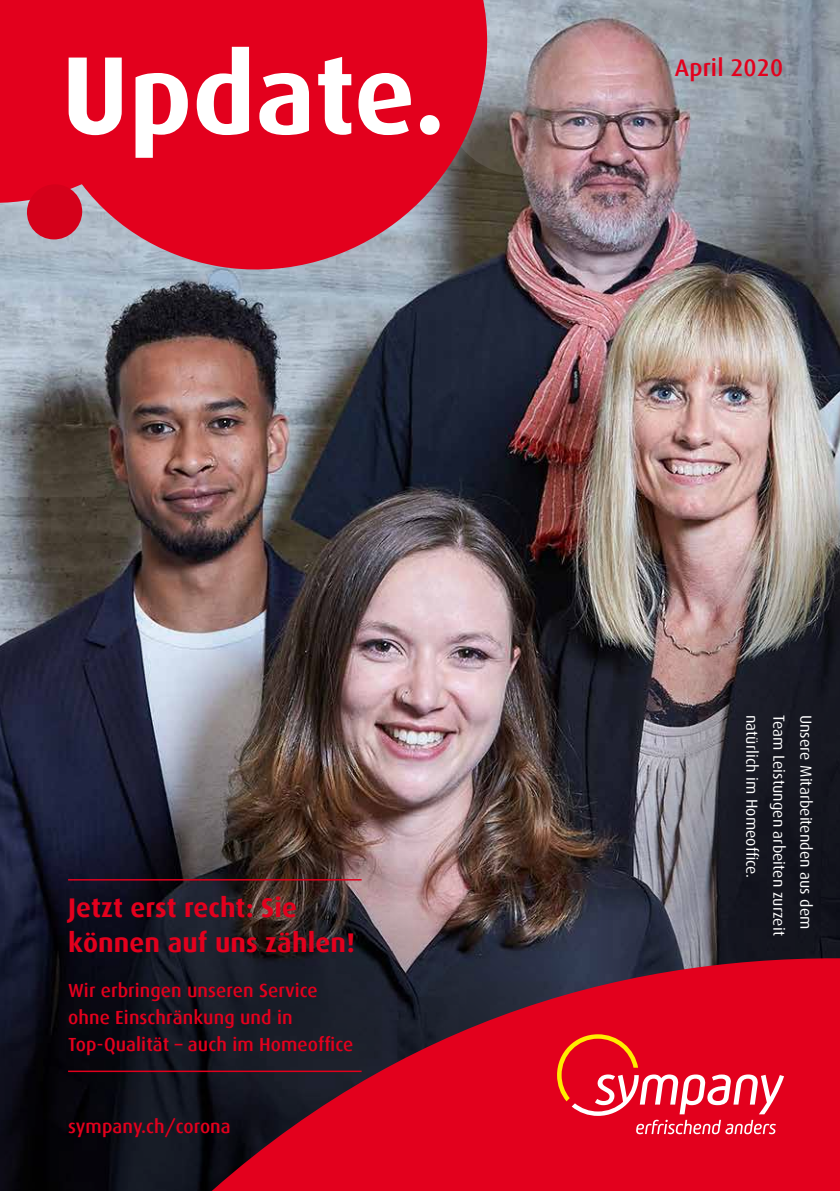
<style>
.page{position:relative;width:840px;height:1191px;background:#fff}
.page>*{position:absolute;margin:0;border:0;box-sizing:border-box;transform-origin:0 0}
.t1{font:700 111px "Dax";color:#fff}
.t2{font:700 27px/35px "Dax";letter-spacing:.005em;color:#e3001d}
.t3{font:500 24px "Dax";letter-spacing:.005em;color:#e3001d}
.t4{font:500 19px/27px "Dax";letter-spacing:.005em;color:#e3001d}
.t5{font:16px "Dax";letter-spacing:.005em;color:#fff}
</style>
<div class="page">
<img style="left:0;top:0;width:839px;height:808px">
<img style="left:594px;top:376px;width:245px;height:578px">
<svg style="left:0;top:808px;width:717px;height:383px;background:#352f37"></svg>
<svg style="left:193px;top:954px;width:646px;height:237px;background:#860e23"></svg>
<div style="left:527px;top:1016px;width:286px;height:147px;background:#e3001d"></div>
<svg style="left:557px;top:1034px;width:226px;height:100px"></svg>
<img style="left:489px;top:5px;width:127px;height:177px">
<div style="left:0;top:0;width:18px;height:208px;background:#e3001d"></div>
<svg style="left:18px;top:0;width:471px;height:287px;background:#d11e37"></svg>
<svg style="left:26px;top:184px;width:57px;height:56px;background:#cf2139"></svg>
<hr style="left:68px;top:879px;width:293px;height:1px;background:#e3001d">
<hr style="left:68px;top:1070px;width:293px;height:2px;background:#e3001d">
<h1 class="t1" style="left:61px;top:33px;width:385px">Update.</h1>
<h2 class="t2" style="left:68px;top:890px;width:288px">Jetzt erst recht: Sie können auf uns zählen!</h2>
<p class="t4" style="left:68px;top:977px;width:286px">Wir erbringen unseren Service ohne Einschränkung und in<br>Top-Qualität – auch im Homeoffice</p>
<p class="t4" style="left:68px;top:1112px;width:164px">sympany.ch/corona</p>
<p class="t3" style="left:674px;top:54px;width:110px">April 2020</p>
<p class="t5" style="left:760px;top:714px;width:165px;rotate:90deg">natürlich im Homeoffice.</p>
<p class="t5" style="left:787px;top:714px;width:222px;rotate:90deg">Team Leistungen arbeiten zurzeit</p>
<p class="t5" style="left:814px;top:714px;width:216px;rotate:90deg">Unsere Mitarbeitenden aus dem</p>
</div>
